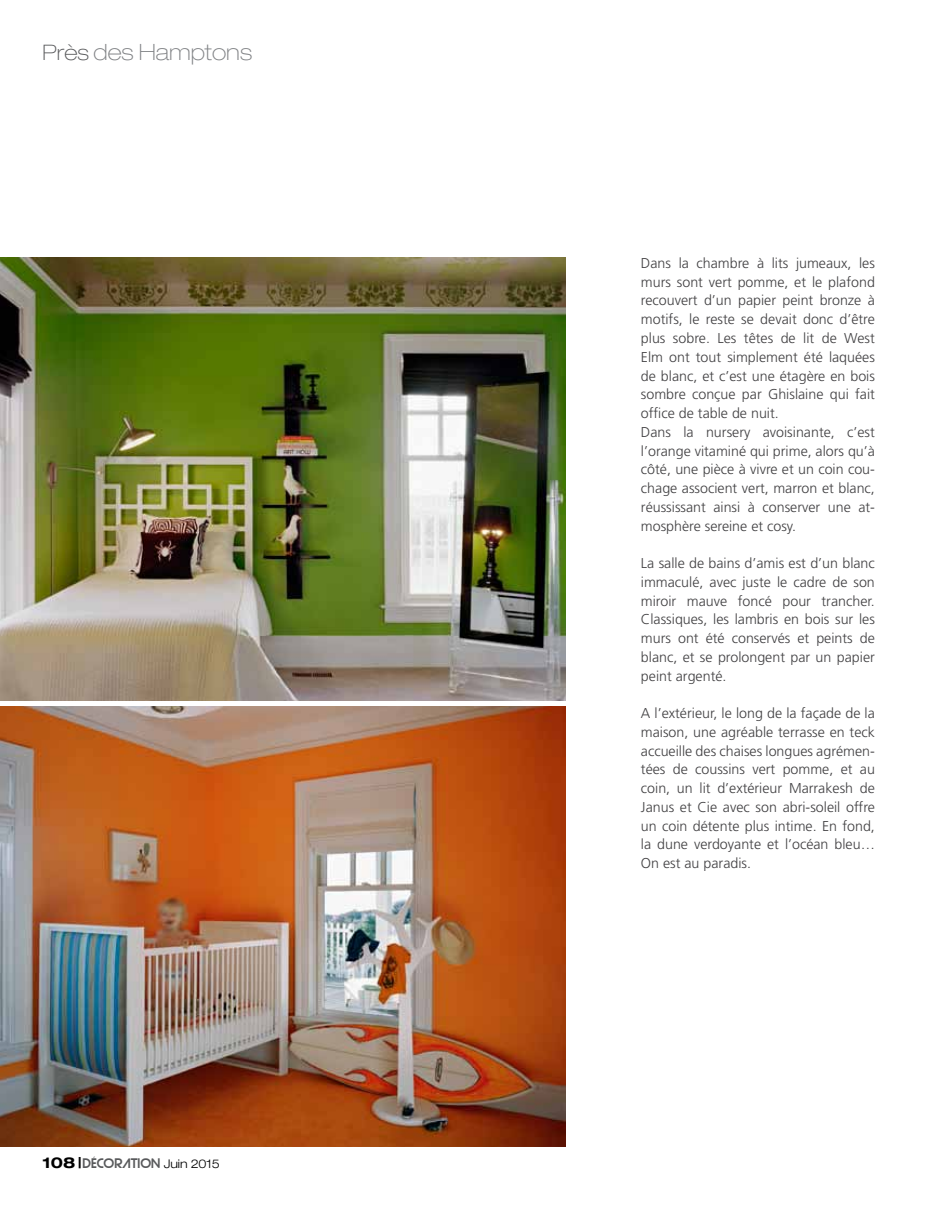
<style>
.page{position:relative;width:936px;height:1212px;background:#fff}
.page>*{position:absolute;margin:0;border:0;box-sizing:border-box;transform-origin:0 0}
.t1{font:100 expanded 22.5px "Helvetica Neue";color:#808285}
.t2{font:300 14.25px/18.8px "Frutiger";color:#414042;text-align:justify}
.t3{font:13.5px "Strasua";color:#58595b}
.s1{font-size:21.3px;color:#58595b}
.s2{font-family:"Helvetica Neue";font-weight:700;font-stretch:expanded;font-size:15px;color:#000}
.s3{font-family:"Helvetica Neue";font-weight:300;font-stretch:expanded;font-size:12px;color:#000}
</style>
<div class="page">
<img style="left:0;top:706px;width:565px;height:440px">
<img style="left:0;top:257px;width:565px;height:443px">
<h1 class="t1" style="left:43px;top:39px;width:211px"><span class="s1">Près</span> des Hamptons</h1>
<p class="t3" style="left:42px;top:1156px;width:179px"><span class="s2">108 |</span>DéCORATION <span class="s3">Juin 2015</span></p>
<p class="t2" style="left:641px;top:254px;width:235px;text-align:left">Dans la chambre à lits jumeaux, les murs sont vert pomme, et le plafond recouvert d’un papier peint bronze à motifs, le reste se devait donc d’être plus sobre. Les têtes de lit de West Elm ont tout simplement été laquées de blanc, et c’est une étagère en bois sombre conçue par Ghislaine qui fait office de table de nuit.<br>Dans la nursery avoisinante, c’est l’orange vitaminé qui prime, alors qu’à côté, une pièce à vivre et un coin cou&shy;chage associent vert, marron et blanc, réussissant ainsi à conserver une at&shy;mosphère sereine et cosy.</p>
<p class="t2" style="left:641px;top:554px;width:235px">La salle de bains d’amis est d’un blanc immaculé, avec juste le cadre de son miroir mauve foncé pour trancher.<br>Classiques, les lambris en bois sur les murs ont été conservés et peints de blanc, et se prolongent par un papier peint argenté.</p>
<p class="t2" style="left:641px;top:704px;width:235px">A l’extérieur, le long de la façade de la maison, une agréable terrasse en teck accueille des chaises longues agrémen&shy;tées de coussins vert pomme, et au coin, un lit d’extérieur Marrakesh de Janus et Cie avec son abri-soleil offre un coin détente plus intime. En fond, la dune verdoyante et l’océan bleu… On est au paradis.</p>
</div>
